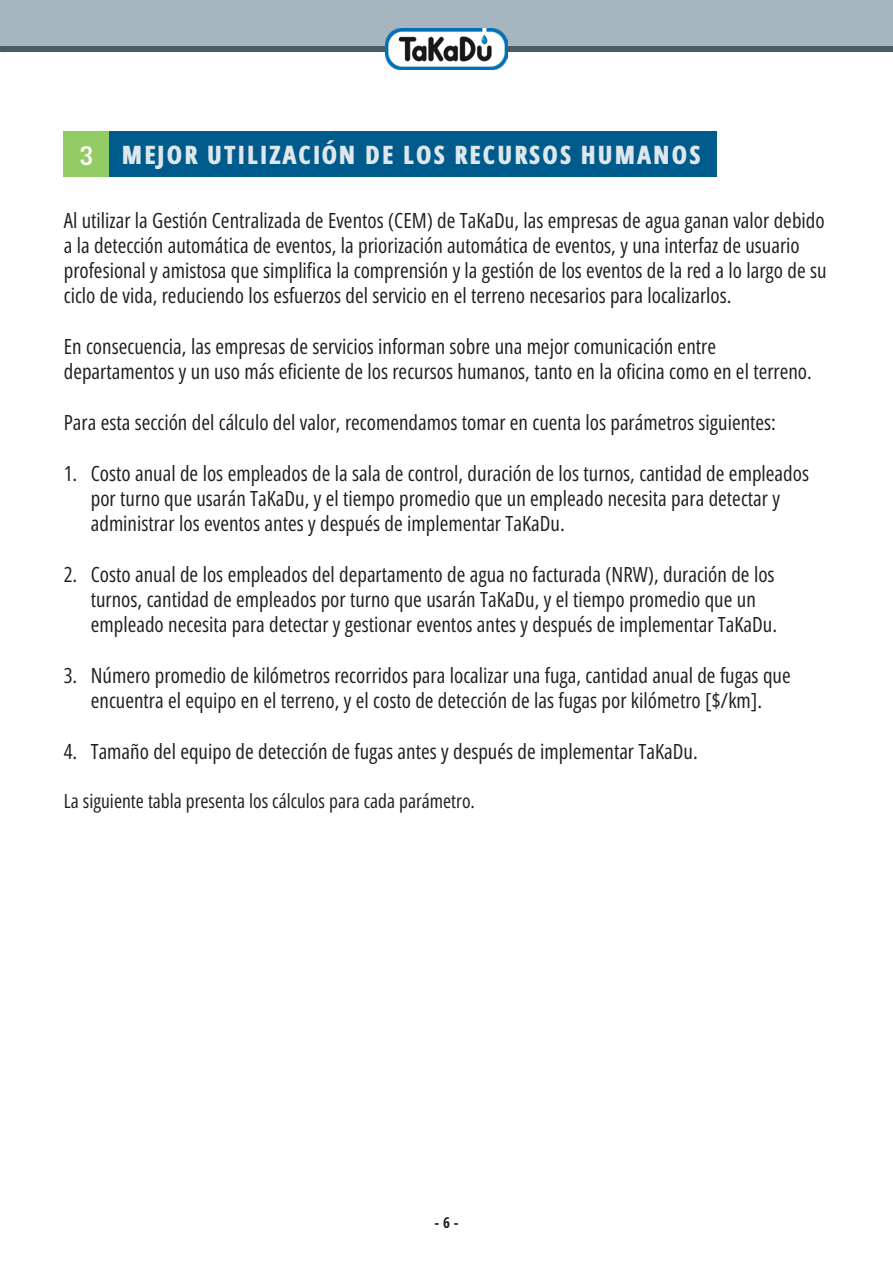
<style>
.page{position:relative;width:893px;height:1263px;background:#fff}
.page>*{position:absolute;margin:0;border:0;box-sizing:border-box;transform-origin:0 0}
.t1{font:800 25.5px "Open Sans Hebrew Condensed";letter-spacing:.06em;color:#dee7ec}
.t2{font:21px/25.2px "Open Sans Hebrew Condensed";color:#231f20}
.t3{font:19.5px "Open Sans Hebrew Condensed";color:#231f20}
.t4{font:700 15px "Open Sans Hebrew Condensed";color:#231f20}
.s1{font-family:"Almoni DLAAA";font-weight:400;font-size:36px;color:#fff}
</style>
<div class="page">
<div style="left:0;top:0;width:893px;height:49px;background:#a7b6be"></div>
<div style="left:0;top:46px;width:893px;height:6px;background:#4c5c65"></div>
<img style="left:386px;top:29px;width:121px;height:41px">
<div style="left:64px;top:132px;width:45px;height:45px;background:#93cb64"></div>
<div style="left:109px;top:132px;width:607px;height:45px;background:#005b8d"></div>
<p class="t1" style="left:79px;top:140px;width:623px"><span class="s1">3</span> MEJOR UTILIZACIÓN DE LOS RECURSOS HUMANOS</p>
<p class="t2" style="left:64px;top:208px;width:764px">Al utilizar la Gestión Centralizada de Eventos (CEM) de TaKaDu, las empresas de agua ganan valor debido a la detección automática de eventos, la priorización automática de eventos, y una interfaz de usuario profesional y amistosa que simplifica la comprensión y la gestión de los eventos de la red a lo largo de su ciclo de vida, reduciendo los esfuerzos del servicio en el terreno necesarios para localizarlos.</p>
<p class="t2" style="left:64px;top:334px;width:750px">En consecuencia, las empresas de servicios informan sobre una mejor comunicación entre departamentos y un uso más eficiente de los recursos humanos, tanto en la oficina como en el terreno.</p>
<p class="t2" style="left:64px;top:410px;width:714px">Para esta sección del cálculo del valor, recomendamos tomar en cuenta los parámetros siguientes:</p>
<p class="t2" style="left:91px;top:461px;width:720px;text-indent:-27px">1. Costo anual de los empleados de la sala de control, duración de los turnos, cantidad de empleados por turno que usarán TaKaDu, y el tiempo promedio que un empleado necesita para detectar y administrar los eventos antes y después de implementar TaKaDu.</p>
<p class="t2" style="left:91px;top:562px;width:688px;text-indent:-27px">2. Costo anual de los empleados del departamento de agua no facturada (NRW), duración de los turnos, cantidad de empleados por turno que usarán TaKaDu, y el tiempo promedio que un empleado necesita para detectar y gestionar eventos antes y después de implementar TaKaDu.</p>
<p class="t2" style="left:64px;top:663px;width:728px;text-align:center">3. Número promedio de kilómetros recorridos para localizar una fuga, cantidad anual de fugas que encuentra el equipo en el terreno, y el costo de detección de las fugas por kilómetro [$/km].</p>
<p class="t2" style="left:64px;top:739px;width:635px">4. Tamaño del equipo de detección de fugas antes y después de implementar TaKaDu.</p>
<p class="t3" style="left:64px;top:789px;width:413px">La siguiente tabla presenta los cálculos para cada parámetro.</p>
<p class="t4" style="left:435px;top:1214px;width:25px">- 6 -</p>
</div>
